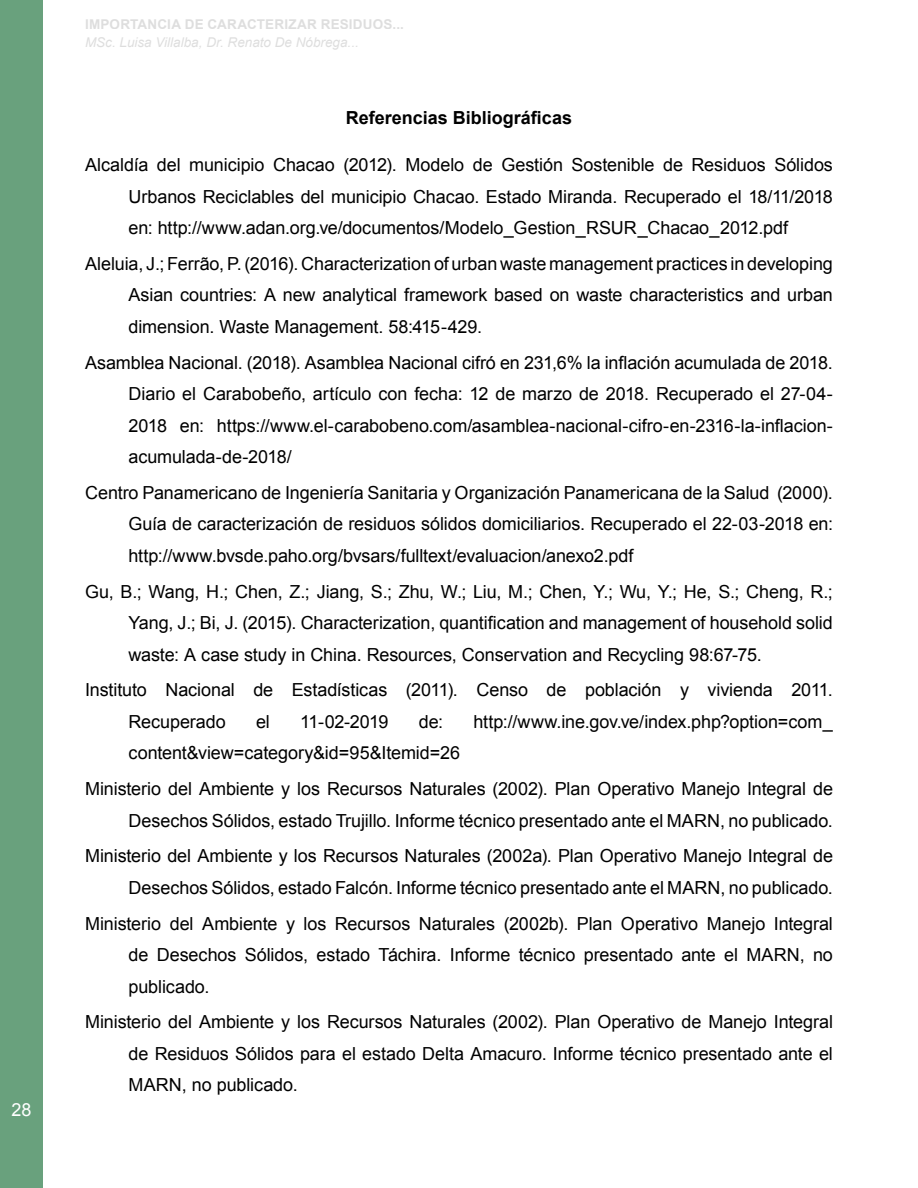
<style>
.page{position:relative;width:918px;height:1188px;background:#fff}
.page>*{position:absolute;margin:0;border:0;box-sizing:border-box;transform-origin:0 0}
.t1{font:18px/31.5px "Arial";letter-spacing:-.005em;color:#000;text-align:justify}
.t2{font:700 18px "Arial";color:#000}
.t3{font:18px "Arial";color:#fff}
.t4{font:italic 13.5px "Arial";color:#dadada}
.t5{font:700 13.5px "Arial";letter-spacing:.015em;color:#dadada}
</style>
<div class="page">
<div style="left:0;top:0;width:43px;height:1188px;background:#69a17d"></div>
<p class="t3" style="left:11px;top:1097px;width:22px">28</p>
<p class="t5" style="left:85px;top:14px;width:320px">IMPORTANCIA DE CARACTERIZAR RESIDUOS...</p>
<p class="t4" style="left:85px;top:34px;width:275px">MSc. Luisa Villalba, Dr. Renato De Nóbrega...</p>
<p class="t2" style="left:346px;top:105px;width:228px">Referencias Bibliográficas</p>
<p class="t1" style="left:129px;top:149px;width:706px;text-indent:-44px">Alcaldía del municipio Chacao (2012). Modelo de Gestión Sostenible de Residuos Sólidos Urbanos Reciclables del municipio Chacao. Estado Miranda. Recuperado el 18/11/2018 en: http://www.adan.org.ve/documentos/Modelo_Gestion_RSUR_Chacao_2012.pdf</p>
<p class="t1" style="left:129px;top:248px;width:706px;text-indent:-44px">Aleluia, J.; Ferrão, P. (2016). Characterization of urban waste management practices in developing Asian countries: A new analytical framework based on waste characteristics and urban dimension. Waste Management. 58:415-429.</p>
<p class="t1" style="left:129px;top:346px;width:706px;text-indent:-44px">Asamblea Nacional. (2018). Asamblea Nacional cifró en 231,6% la inflación acumulada de 2018.<br>Diario el Carabobeño, artículo con fecha: 12 de marzo de 2018. Recuperado el 27-04- 2018 en: https://www.el-carabobeno.com/asamblea-nacional-cifro-en-2316-la-inflacion&shy;acumulada-de-2018/</p>
<p class="t1" style="left:129px;top:477px;width:706px;text-indent:-44px">Centro Panamericano de Ingeniería Sanitaria y Organización Panamericana de la Salud (2000).<br>Guía de caracterización de residuos sólidos domiciliarios. Recuperado el 22-03-2018 en: http://www.bvsde.paho.org/bvsars/fulltext/evaluacion/anexo2.pdf</p>
<p class="t1" style="left:129px;top:575px;width:706px;text-indent:-44px">Gu, B.; Wang, H.; Chen, Z.; Jiang, S.; Zhu, W.; Liu, M.; Chen, Y.; Wu, Y.; He, S.; Cheng, R.; Yang, J.; Bi, J. (2015). Characterization, quantification and management of household solid waste: A case study in China. Resources, Conservation and Recycling 98:67-75.</p>
<p class="t1" style="left:129px;top:674px;width:706px;text-indent:-44px">Instituto Nacional de Estadísticas (2011). Censo de población y vivienda 2011.<br>Recuperado</p>
<p class="t1" style="left:256px;top:706px;width:15px">el</p>
<p class="t1" style="left:300px;top:706px;width:90px">11-02-2019</p>
<p class="t1" style="left:419px;top:706px;width:26px">de:</p>
<p class="t1" style="left:474px;top:706px;width:361px">http://www.ine.gov.ve/index.php?option=com_</p>
<p class="t1" style="left:85px;top:735px;width:749px;line-height:35.7px;text-indent:44px">content&amp;view=category&amp;id=95&amp;Itemid=26<br>Ministerio del Ambiente y los Recursos Naturales (2002). Plan Operativo Manejo Integral de</p>
<p class="t1" style="left:85px;top:802px;width:749px;line-height:35.7px;text-align:right">Desechos Sólidos, estado Trujillo. Informe técnico presentado ante el MARN, no publicado.<br>Ministerio del Ambiente y los Recursos Naturales (2002a). Plan Operativo Manejo Integral de</p>
<p class="t1" style="left:85px;top:870px;width:749px;line-height:35.7px;text-align:right">Desechos Sólidos, estado Falcón. Informe técnico presentado ante el MARN, no publicado.<br>Ministerio del Ambiente y los Recursos Naturales (2002b). Plan Operativo Manejo Integral</p>
<p class="t1" style="left:129px;top:939px;width:706px">de Desechos Sólidos, estado Táchira. Informe técnico presentado ante el MARN, no publicado.</p>
<p class="t1" style="left:129px;top:1006px;width:706px;text-indent:-44px">Ministerio del Ambiente y los Recursos Naturales (2002). Plan Operativo de Manejo Integral de Residuos Sólidos para el estado Delta Amacuro. Informe técnico presentado ante el MARN, no publicado.</p>
</div>
